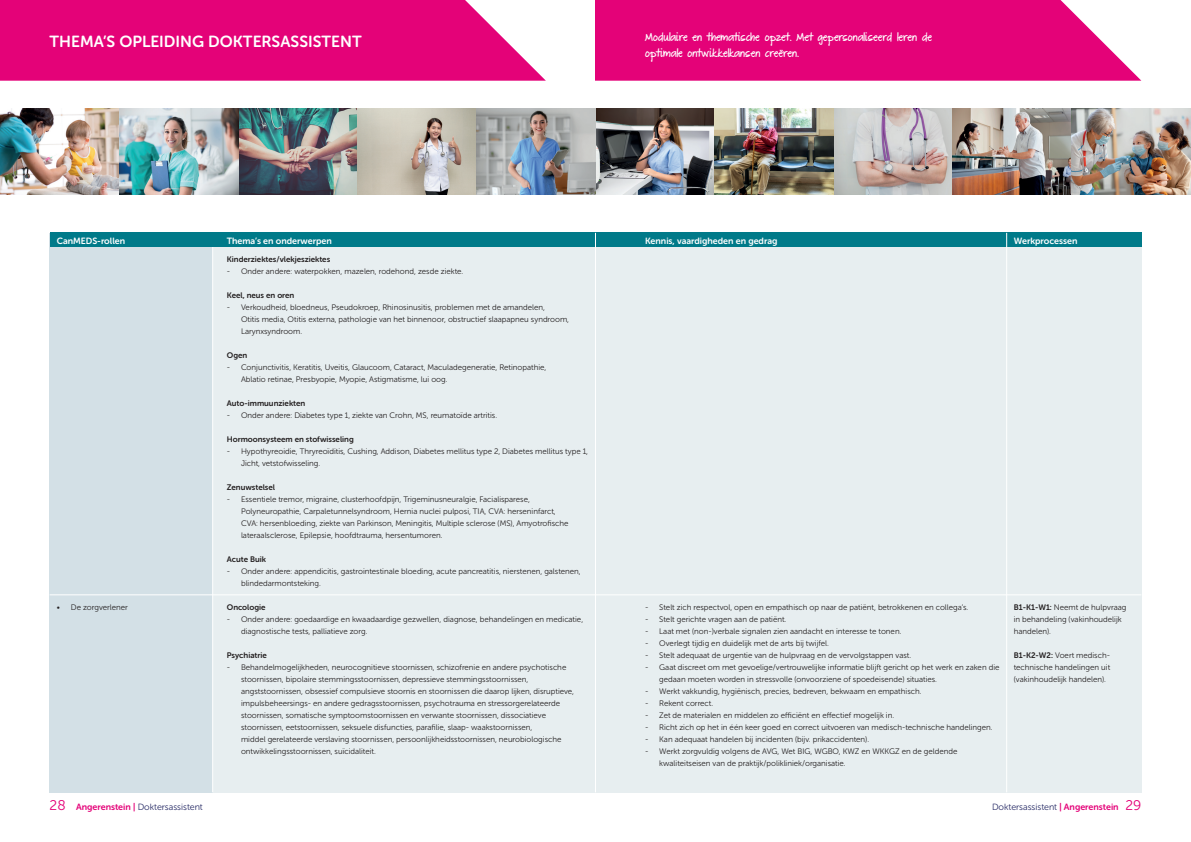
<style>
.page{position:relative;width:1191px;height:842px;background:#fff}
.page>*{position:absolute;margin:0;border:0;box-sizing:border-box;transform-origin:0 0}
.t1{font:16px "Museo Sans Rounded 700";color:#fff}
.t2{font:700 10px/16px "The Great Escape";color:#fff}
.t3{font:9px "Museo Sans Rounded 700";color:#fff}
.t4{font:9px "Museo Sans Rounded 300";color:#262a65}
.t5{font:8px/12px "Museo Sans Rounded 300";color:#231f20}
.t6{font:8px "Museo Sans Rounded 700";color:#231f20}
.s1{font-family:"Museo Sans Rounded 700"}
.s2{font-size:14px;color:#e40278}
.s3{font-family:"Museo Sans Rounded 700";color:#e40278}
</style>
<div class="page">
<svg style="left:0;top:0;width:546px;height:81px;background:#e61582"></svg>
<img style="left:0;top:109px;width:1191px;height:85px">
<svg style="left:595px;top:0;width:546px;height:81px;background:#e61582"></svg>
<div style="left:50px;top:247px;width:1091px;height:545px;background:#e7eef0"></div>
<div style="left:50px;top:233px;width:163px;height:559px;background:#d3e0e6"></div>
<hr style="left:212px;top:233px;width:1px;height:559px;background:#fff">
<div style="left:50px;top:233px;width:1091px;height:14px;background:#007a89"></div>
<hr style="left:595px;top:233px;width:1px;height:559px;background:#fff">
<hr style="left:1006px;top:233px;width:1px;height:559px;background:#fff">
<hr style="left:50px;top:594px;width:1091px;height:1px;background:#fff">
<h1 class="t1" style="left:50px;top:33px;width:314px">THEMA’S OPLEIDING DOKTERSASSISTENT</h1>
<p class="t2" style="left:645px;top:30px;width:288px">Modulaire en thematische opzet. Met gepersonaliseerd leren de optimale ontwikkelkansen creëren.</p>
<p class="t3" style="left:57px;top:236px;width:70px">CanMEDS-rollen</p>
<p class="t5" style="left:57px;top:601px;width:73px">• De zorgverlener</p>
<p class="t3" style="left:227px;top:236px;width:106px">Thema’s en onderwerpen</p>
<p class="t6" style="left:227px;top:255px;width:105px">Kinderziektes/vlekjesziektes</p>
<p class="t5" style="left:227px;top:265px;width:238px">- Onder andere: waterpokken, mazelen, rodehond, zesde ziekte.</p>
<p class="t6" style="left:227px;top:291px;width:69px">Keel, neus en oren</p>
<p class="t5" style="left:241px;top:301px;width:329px;text-indent:-14px">- Verkoudheid, bloedneus, Pseudokroep, Rhinosinusitis, problemen met de amandelen,<br>Otitis media, Otitis externa, pathologie van het binnenoor, obstructief slaapapneu syndroom,<br>Larynxsyndroom.</p>
<p class="t6" style="left:227px;top:351px;width:22px">Ogen</p>
<p class="t5" style="left:241px;top:361px;width:307px;text-indent:-14px">- Conjunctivitis, Keratitis, Uveitis, Glaucoom, Cataract, Maculadegeneratie, Retinopathie,<br>Ablatio retinae, Presbyopie, Myopie, Astigmatisme, lui oog.</p>
<p class="t6" style="left:227px;top:399px;width:80px">Auto-immuunziekten</p>
<p class="t5" style="left:227px;top:409px;width:272px">- Onder andere: Diabetes type 1, ziekte van Crohn, MS, reumatoïde artritis.</p>
<p class="t6" style="left:227px;top:435px;width:128px">Hormoonsysteem en stofwisseling</p>
<p class="t5" style="left:241px;top:445px;width:348px;text-indent:-14px">- Hypothyreoidie, Thryreoïditis, Cushing, Addison, Diabetes mellitus type 2, Diabetes mellitus type 1,<br>Jicht, vetstofwisseling.</p>
<p class="t6" style="left:227px;top:483px;width:50px">Zenuwstelsel</p>
<p class="t5" style="left:241px;top:493px;width:329px;text-indent:-14px">- Essentiele tremor, migraine, clusterhoofdpijn, Trigeminusneuralgie, Facialisparese, Polyneuropathie, Carpaletunnelsyndroom, Hernia nuclei pulposi, TIA, CVA: herseninfarct, CVA: hersenbloeding, ziekte van Parkinson, Meningitis, Multiple sclerose (MS), Amyotrofische lateraalsclerose, Epilepsie, hoofdtrauma, hersentumoren.</p>
<p class="t6" style="left:227px;top:555px;width:41px">Acute Buik</p>
<p class="t5" style="left:241px;top:565px;width:341px;text-indent:-14px">- Onder andere: appendicitis, gastrointestinale bloeding, acute pancreatitis, nierstenen, galstenen, blindedarmontsteking.</p>
<p class="t6" style="left:227px;top:603px;width:40px">Oncologie</p>
<p class="t5" style="left:241px;top:613px;width:344px;text-indent:-14px">- Onder andere: goedaardige en kwaadaardige gezwellen, diagnose, behandelingen en medicatie, diagnostische tests, palliatieve zorg.</p>
<p class="t6" style="left:227px;top:651px;width:41px">Psychiatrie</p>
<p class="t5" style="left:241px;top:661px;width:334px;text-indent:-14px">- Behandelmogelijkheden, neurocognitieve stoornissen, schizofrenie en andere psychotische stoornissen, bipolaire stemmingsstoornissen, depressieve stemmingsstoornissen, angststoornissen, obsessief compulsieve stoornis en stoornissen die daarop lijken, disruptieve, impulsbeheersings- en andere gedragsstoornissen, psychotrauma en stressorgerelateerde stoornissen, somatische symptoomstoornissen en verwante stoornissen, dissociatieve stoornissen, eetstoornissen, seksuele disfuncties, parafilie, slaap- waakstoornissen,<br>middel gerelateerde verslaving stoornissen, persoonlijkheidsstoornissen, neurobiologische ontwikkelingsstoornissen, suïcidaliteit.</p>
<p class="t3" style="left:645px;top:236px;width:134px">Kennis, vaardigheden en gedrag</p>
<p class="t3" style="left:1013px;top:236px;width:65px">Werkprocessen</p>
<p class="t5" style="left:645px;top:601px;width:325px">- Stelt zich respectvol, open en empathisch op naar de patiënt, betrokkenen en collega’s.</p>
<p class="t5" style="left:645px;top:613px;width:143px">- Stelt gerichte vragen aan de patiënt.</p>
<p class="t5" style="left:645px;top:625px;width:258px">- Laat met (non-)verbale signalen zien aandacht en interesse te tonen.</p>
<p class="t5" style="left:645px;top:637px;width:185px">- Overlegt tijdig en duidelijk met de arts bij twijfel.</p>
<p class="t5" style="left:645px;top:649px;width:268px">- Stelt adequaat de urgentie van de hulpvraag en de vervolgstappen vast.</p>
<p class="t5" style="left:659px;top:661px;width:342px;text-indent:-14px">- Gaat discreet om met gevoelige/vertrouwelijke informatie blijft gericht op het werk en zaken die gedaan moeten worden in stressvolle (onvoorziene of spoedeisende) situaties.</p>
<p class="t5" style="left:645px;top:685px;width:278px">- Werkt vakkundig, hygiënisch, precies, bedreven, bekwaam en empathisch.</p>
<p class="t5" style="left:645px;top:697px;width:70px">- Rekent correct.</p>
<p class="t5" style="left:645px;top:709px;width:250px">- Zet de materialen en middelen zo efficiënt en effectief mogelijk in.</p>
<p class="t5" style="left:645px;top:721px;width:349px">- Richt zich op het in één keer goed en correct uitvoeren van medisch-technische handelingen.</p>
<p class="t5" style="left:645px;top:733px;width:225px">- Kan adequaat handelen bij incidenten (bijv. prikaccidenten).</p>
<p class="t5" style="left:659px;top:745px;width:299px;text-indent:-14px">- Werkt zorgvuldig volgens de AVG, Wet BIG, WGBO, KWZ en WKKGZ en de geldende kwaliteitseisen van de praktijk/polikliniek/organisatie.</p>
<p class="t5" style="left:1013px;top:601px;width:114px"><span class="s1">B1-K1-W1:</span> Neemt de hulpvraag in behandeling (vakinhoudelijk handelen).</p>
<p class="t5" style="left:1013px;top:649px;width:98px;text-align:justify"><span class="s1">B1-K2-W2:</span> Voert medisch&shy;technische handelingen uit (vakinhoudelijk handelen).</p>
<p class="t4" style="left:50px;top:802px;width:155px"><span class="s2">28</span> <span class="s3">Angerenstein |</span> Doktersassistent</p>
<p class="t4" style="left:992px;top:802px;width:151px">Doktersassistent <span class="s3">| Angerenstein</span> <span class="s2">29</span></p>
</div>
